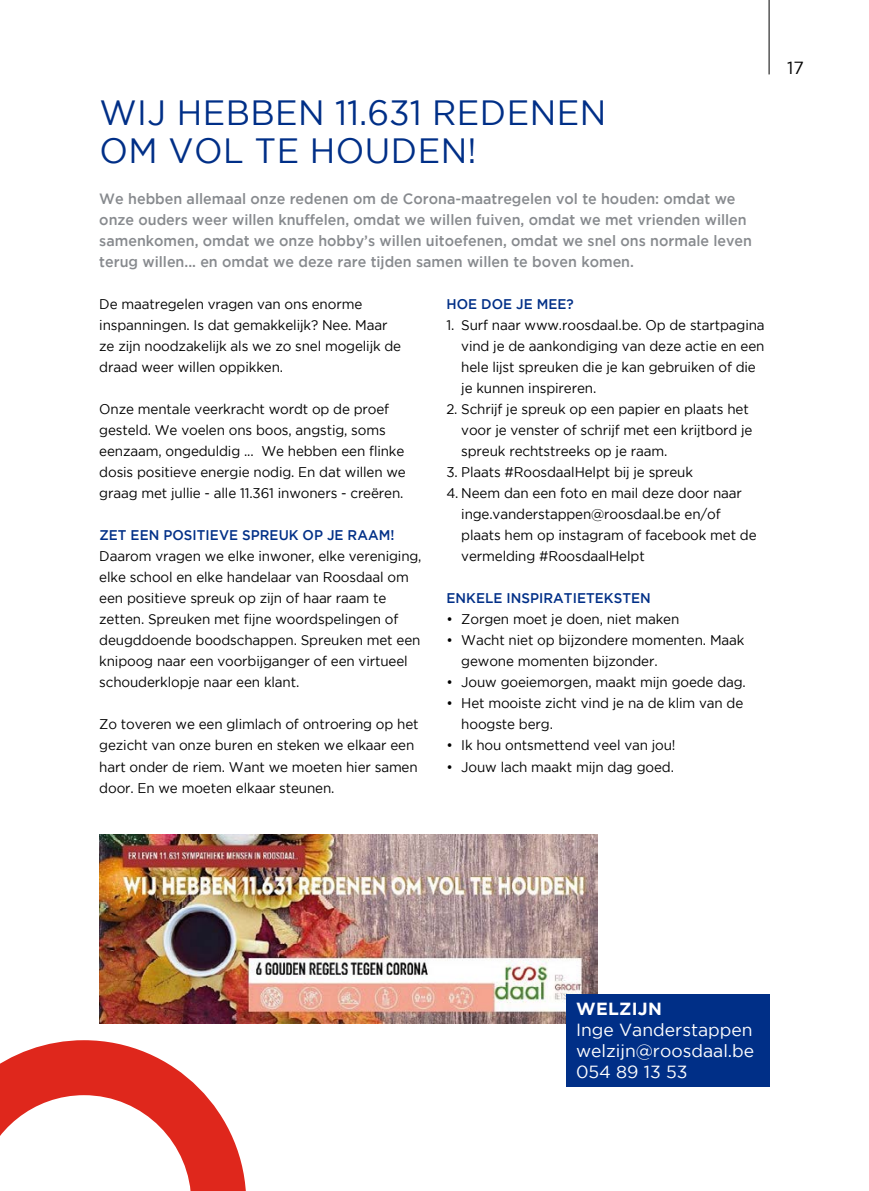
<style>
.page{position:relative;width:869px;height:1191px;background:#fff}
.page>*{position:absolute;margin:0;border:0;box-sizing:border-box;transform-origin:0 0}
.t1{font:35px/38.5px "Gotham";letter-spacing:.015em;color:#002f87;scale:.96 1}
.t2{font:17.5px/21px "Gotham";color:#fff;text-align:justify}
.t3{font:700 17.5px "Gotham";letter-spacing:.015em;color:#fff}
.t4{font:17.5px "Gotham";color:#000}
.t5{font:500 14.88px/21px "Gotham";color:#878a8e;scale:.96 1}
.t6{font:14px/21px "Gotham";letter-spacing:-.01em;color:#000;scale:.96 1}
.t7{font:500 14px "Gotham";letter-spacing:.005em;color:#002f87;scale:.96 1}
</style>
<div class="page">
<img style="left:99px;top:834px;width:498px;height:189px">
<div style="left:566px;top:993px;width:203px;height:93px;background:#002f87"></div>
<svg style="left:0;top:1040px;width:246px;height:151px"></svg>
<hr style="left:768px;top:0;width:1px;height:74px;background:#000">
<h1 class="t1" style="left:99px;top:93px;width:529px">WIJ HEBBEN 11.631 REDENEN<br>OM VOL TE HOUDEN!</h1>
<p class="t5" style="left:99px;top:188px;width:681px">We hebben allemaal onze redenen om de Corona-maatregelen vol te houden: omdat we onze ouders weer willen knuffelen, omdat we willen fuiven, omdat we met vrienden willen samenkomen, omdat we onze hobby’s willen uitoefenen, omdat we snel ons normale leven terug willen... en omdat we deze rare tijden samen willen te boven komen.</p>
<p class="t6" style="left:99px;top:294px;width:316px">De maatregelen vragen van ons enorme inspanningen. Is dat gemakkelijk? Nee. Maar ze zijn noodzakelijk als we zo snel mogelijk de draad weer willen oppikken.</p>
<p class="t6" style="left:99px;top:399px;width:320px">Onze mentale veerkracht wordt op de proef gesteld. We voelen ons boos, angstig, soms eenzaam, ongeduldig ... We hebben een flinke dosis positieve energie nodig. En dat willen we graag met jullie - alle 11.361 inwoners - creëren.</p>
<p class="t7" style="left:99px;top:527px;width:309px">ZET EEN POSITIEVE SPREUK OP JE RAAM!</p>
<p class="t6" style="left:99px;top:546px;width:337px">Daarom vragen we elke inwoner, elke vereniging, elke school en elke handelaar van Roosdaal om een positieve spreuk op zijn of haar raam te zetten. Spreuken met fijne woordspelingen of deugddoende boodschappen. Spreuken met een knipoog naar een voorbijganger of een virtueel schouderklopje naar een klant.</p>
<p class="t6" style="left:99px;top:714px;width:334px">Zo toveren we een glimlach of ontroering op het gezicht van onze buren en steken we elkaar een hart onder de riem. Want we moeten hier samen door. En we moeten elkaar steunen.</p>
<p class="t7" style="left:446px;top:296px;width:134px">HOE DOE JE MEE?</p>
<p class="t6" style="left:461px;top:315px;width:317px;text-indent:-15px">1. Surf naar www.roosdaal.be. Op de startpagina vind je de aankondiging van deze actie en een hele lijst spreuken die je kan gebruiken of die je kunnen inspireren.</p>
<p class="t6" style="left:461px;top:399px;width:305px;text-indent:-15px">2. Schrijf je spreuk op een papier en plaats het voor je venster of schrijf met een krijtbord je spreuk rechtstreeks op je raam.</p>
<p class="t6" style="left:446px;top:462px;width:258px">3. Plaats #RoosdaalHelpt bij je spreuk</p>
<p class="t6" style="left:461px;top:483px;width:309px;text-indent:-15px">4. Neem dan een foto en mail deze door naar inge.vanderstappen@roosdaal.be en/of plaats hem op instagram of facebook met de vermelding #RoosdaalHelpt</p>
<p class="t7" style="left:446px;top:590px;width:214px">ENKELE INSPIRATIETEKSTEN</p>
<p class="t6" style="left:446px;top:609px;width:244px">• Zorgen moet je doen, niet maken</p>
<p class="t6" style="left:461px;top:630px;width:296px;text-indent:-15px">• Wacht niet op bijzondere momenten. Maak gewone momenten bijzonder.</p>
<p class="t6" style="left:446px;top:672px;width:313px">• Jouw goeiemorgen, maakt mijn goede dag.</p>
<p class="t6" style="left:461px;top:693px;width:295px;text-indent:-15px">• Het mooiste zicht vind je na de klim van de hoogste berg.</p>
<p class="t6" style="left:446px;top:735px;width:240px">• Ik hou ontsmettend veel van jou!</p>
<p class="t6" style="left:446px;top:756px;width:238px">• Jouw lach maakt mijn dag goed.</p>
<p class="t4" style="left:786px;top:59px;width:18px">17</p>
<p class="t3" style="left:576px;top:998px;width:87px">WELZIJN</p>
<p class="t2" style="left:575px;top:1019px;width:180px">Inge Vanderstappen welzijn@roosdaal.be 054 89 13 53</p>
</div>
